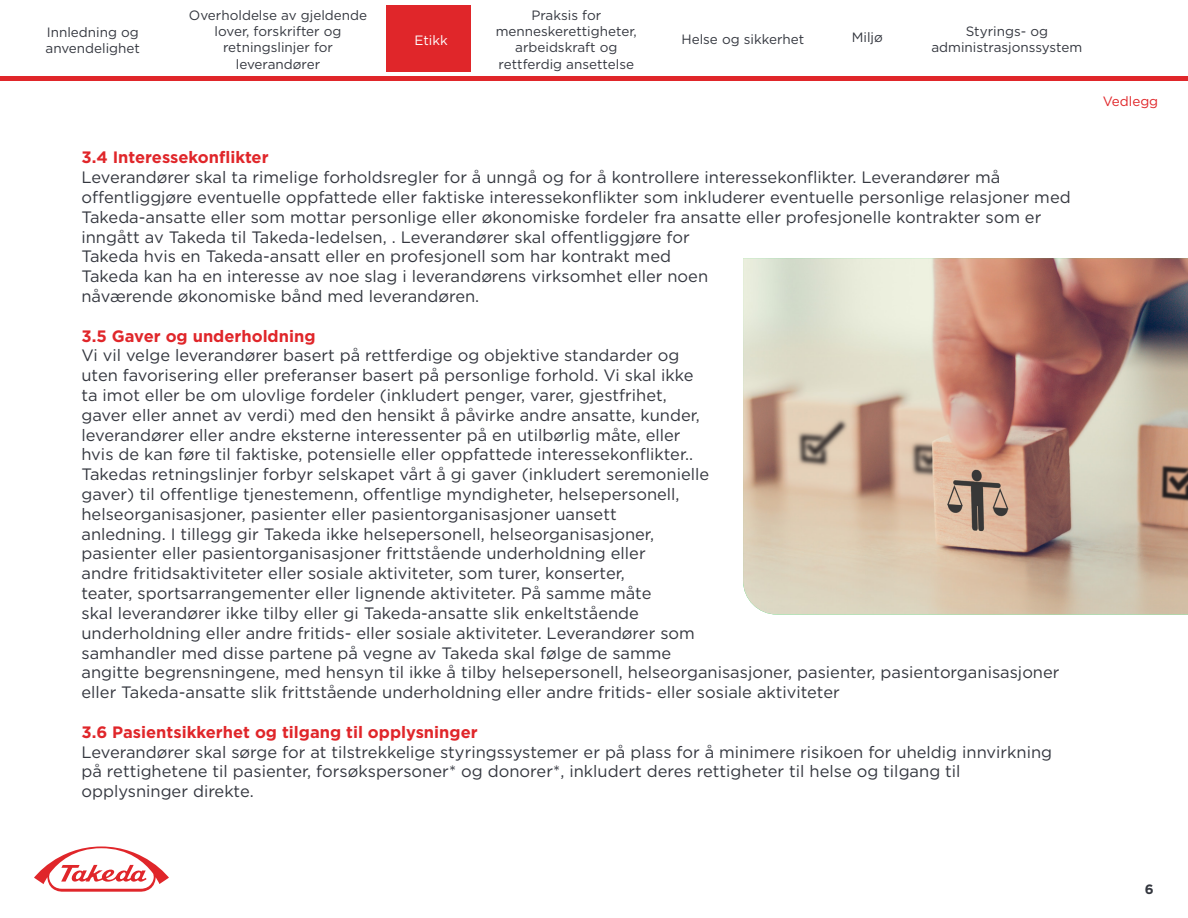
<style>
.page{position:relative;width:1188px;height:918px;background:#fff}
.page>*{position:absolute;margin:0;border:0;box-sizing:border-box;transform-origin:0 0}
.t1{font:16.5px/19.8px "Gotham";color:#34373f}
.t2{font:700 16.5px "Gotham";color:#e0262a}
.t3{font:13.5px/16.2px "Gotham";color:#34373f;text-align:center}
.t4{font:13.5px "Gotham";color:#e02629}
.t5{font:13.5px "Gotham";color:#fff}
.t6{font:700 13.5px "Gotham";color:#34373f}
</style>
<div class="page">
<svg style="left:34px;top:846px;width:135px;height:46px"></svg>
<hr style="left:0;top:77px;width:1188px;height:4px;background:#e0262a">
<div style="left:387px;top:5px;width:84px;height:67px;background:#e0262a"></div>
<img style="left:743px;top:258px;width:445px;height:357px">
<p class="t3" style="left:46px;top:23px;width:96px;text-align:left">Innledning og anvendelighet</p>
<p class="t3" style="left:189px;top:7px;width:180px">Overholdelse av gjeldende lover, forskrifter og retningslinjer for leverandører</p>
<p class="t5" style="left:414px;top:32px;width:35px">Etikk</p>
<p class="t3" style="left:496px;top:7px;width:143px">Praksis for menneskerettigheter, arbeidskraft og rettferdig ansettelse</p>
<p class="t3" style="left:681px;top:31px;width:124px">Helse og sikkerhet</p>
<p class="t3" style="left:852px;top:29px;width:33px">Miljø</p>
<p class="t3" style="left:931px;top:23px;width:152px">Styrings- og administrasjonssystem</p>
<p class="t2" style="left:81px;top:147px;width:189px">3.4 Interessekonflikter</p>
<p class="t1" style="left:81px;top:167px;width:991px">Leverandører skal ta rimelige forholdsregler for å unngå og for å kontrollere interessekonflikter. Leverandører må offentliggjøre eventuelle oppfattede eller faktiske interessekonflikter som inkluderer eventuelle personlige relasjoner med Takeda-ansatte eller som mottar personlige eller økonomiske fordeler fra ansatte eller profesjonelle kontrakter som er inngått av Takeda til Takeda-ledelsen, . Leverandører skal offentliggjøre for<br>Takeda hvis en Takeda-ansatt eller en profesjonell som har kontrakt med<br>Takeda kan ha en interesse av noe slag i leverandørens virksomhet eller noen<br>nåværende økonomiske bånd med leverandøren.</p>
<p class="t2" style="left:81px;top:325px;width:236px">3.5 Gaver og underholdning</p>
<p class="t1" style="left:81px;top:345px;width:980px">Vi vil velge leverandører basert på rettferdige og objektive standarder og<br>uten favorisering eller preferanser basert på personlige forhold. Vi skal ikke<br>ta imot eller be om ulovlige fordeler (inkludert penger, varer, gjestfrihet,<br>gaver eller annet av verdi) med den hensikt å påvirke andre ansatte, kunder,<br>leverandører eller andre eksterne interessenter på en utilbørlig måte, eller<br>hvis de kan føre til faktiske, potensielle eller oppfattede interessekonflikter..<br>Takedas retningslinjer forbyr selskapet vårt å gi gaver (inkludert seremonielle<br>gaver) til offentlige tjenestemenn, offentlige myndigheter, helsepersonell,<br>helseorganisasjoner, pasienter eller pasientorganisasjoner uansett<br>anledning. I tillegg gir Takeda ikke helsepersonell, helseorganisasjoner,<br>pasienter eller pasientorganisasjoner frittstående underholdning eller<br>andre fritidsaktiviteter eller sosiale aktiviteter, som turer, konserter,<br>teater, sportsarrangementer eller lignende aktiviteter. På samme måte<br>skal leverandører ikke tilby eller gi Takeda-ansatte slik enkeltstående<br>underholdning eller andre fritids- eller sosiale aktiviteter. Leverandører som<br>samhandler med disse partene på vegne av Takeda skal følge de samme<br>angitte begrensningene, med hensyn til ikke å tilby helsepersonell, helseorganisasjoner, pasienter, pasientorganisasjoner eller Takeda-ansatte slik frittstående underholdning eller andre fritids- eller sosiale aktiviteter</p>
<p class="t2" style="left:81px;top:721px;width:398px">3.6 Pasientsikkerhet og tilgang til opplysninger</p>
<p class="t1" style="left:81px;top:741px;width:972px">Leverandører skal sørge for at tilstrekkelige styringssystemer er på plass for å minimere risikoen for uheldig innvirkning på rettighetene til pasienter, forsøkspersoner* og donorer*, inkludert deres rettigheter til helse og tilgang til opplysninger direkte.</p>
<p class="t4" style="left:1103px;top:92px;width:57px">Vedlegg</p>
<p class="t6" style="left:1145px;top:880px;width:10px">6</p>
</div>
